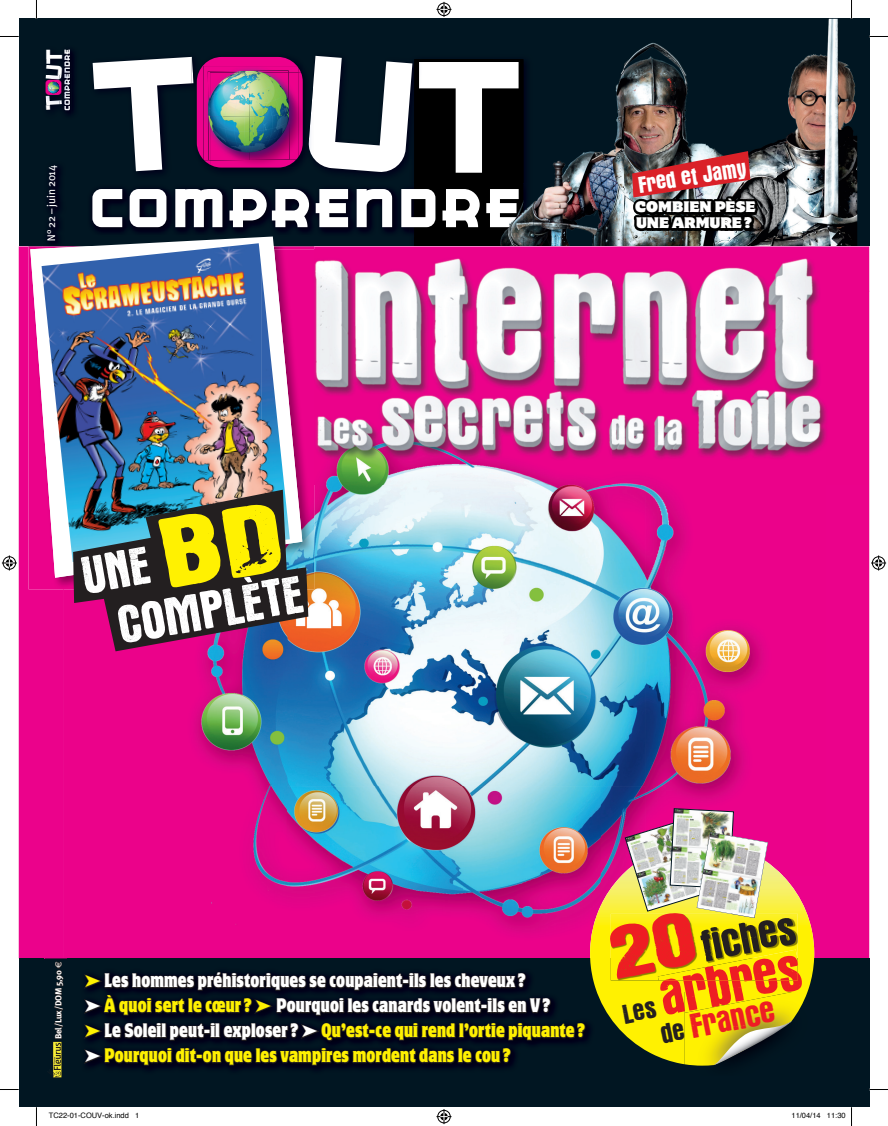
<style>
.page{position:relative;width:888px;height:1126px;background:#fff}
.page>*{position:absolute;margin:0;border:0;box-sizing:border-box;transform-origin:0 0}
.t1{font:152.38px "Cuppa Joe ITC Std";color:#ed028c}
.t2{font:152.38px "Cuppa Joe ITC Std";color:#fff}
.t3{font:61.12px "Cuppa Joe ITC Std";letter-spacing:.06em;color:#fff}
.t4{font:60px "Victor";color:#ee1d23}
.t5{font:55.12px/55.4px "Victor";color:#fff;text-align:center}
.t6{font:46.12px "Victor";color:#231f20}
.t7{font:36.25px "Victor";color:#ee1d23}
.t8{font:24.25px "Victor";color:#fff}
.t9{font:21.62px "Cuppa Joe ITC Std";color:#fff}
.t10{font:21.62px "Cuppa Joe ITC Std";color:#ed028c}
.t11{font:condensed 17.5px/25px "Motter Corpus ITC Std";letter-spacing:.01em;color:#fff}
.t12{font:13.62px/16px "Motter Corpus ITC Std";color:#fff}
.t13{font:11.25px "Meta Plus";letter-spacing:-.02em;color:#fff}
.t14{font:700 8.75px "Meta Plus";letter-spacing:-.015em;color:#fff}
.t15{font:7.5px "Helvetica";color:#000}
.s1{font-size:103.38px;color:#fff101}
.s2{font-size:78.5px;color:#ee1d23}
.s3{font-family:"Euro Sans";font-weight:400}
.s4{font-size:28.75px;color:#231f20}
.s5{color:#fff101}
</style>
<div class="page">
<div style="left:19px;top:19px;width:850px;height:232px;background:#011622"></div>
<div style="left:414px;top:59px;width:109px;height:187px;background:#000"></div>
<img style="left:419px;top:62px;width:3px;height:27px">
<img style="left:199px;top:57px;width:104px;height:111px">
<img style="left:210px;top:73px;width:93px;height:94px">
<img style="left:203px;top:66px;width:96px;height:94px">
<img style="left:289px;top:73px;width:10px;height:87px">
<img style="left:208px;top:71px;width:81px;height:89px">
<img style="left:210px;top:73px;width:79px;height:87px">
<img style="left:59px;top:110px;width:13px;height:8px">
<img style="left:47px;top:165px;width:10px;height:70px">
<img style="left:91px;top:187px;width:403px;height:47px">
<img style="left:92px;top:189px;width:402px;height:38px">
<img style="left:533px;top:42px;width:184px;height:204px">
<img style="left:523px;top:59px;width:10px;height:187px">
<img style="left:494px;top:202px;width:29px;height:44px">
<img style="left:494px;top:62px;width:25px;height:27px">
<img style="left:494px;top:189px;width:25px;height:38px">
<img style="left:752px;top:19px;width:105px;height:227px">
<img style="left:629px;top:151px;width:133px;height:95px">
<div style="left:19px;top:246px;width:44px;height:712px;background:#eb028b"></div>
<img style="left:314px;top:246px;width:555px;height:3px">
<div style="left:825px;top:485px;width:44px;height:473px;background:#eb028b"></div>
<img style="left:288px;top:485px;width:357px;height:301px">
<img style="left:645px;top:485px;width:180px;height:390px">
<img style="left:63px;top:589px;width:225px;height:369px">
<img style="left:287px;top:786px;width:314px;height:172px">
<img style="left:601px;top:786px;width:45px;height:55px">
<img style="left:808px;top:875px;width:17px;height:83px">
<div style="left:19px;top:958px;width:850px;height:149px;background:#011622"></div>
<svg style="left:83px;top:969px;width:503px;height:99px"></svg>
<svg style="left:30px;top:236px;width:272px;height:341px"></svg>
<img style="left:42px;top:243px;width:248px;height:319px">
<svg style="left:73px;top:489px;width:235px;height:162px;background:#43384a"></svg>
<img style="left:53px;top:1076px;width:9px;height:2px">
<img style="left:51px;top:1041px;width:11px;height:35px">
<svg style="left:45px;top:957px;width:22px;height:82px"></svg>
<svg style="left:590px;top:841px;width:218px;height:223px;background:#cd9c2d"></svg>
<img style="left:691px;top:991px;width:117px;height:75px">
<img style="left:685px;top:991px;width:122px;height:74px">
<img style="left:685px;top:991px;width:107px;height:21px">
<svg style="left:713px;top:1020px;width:79px;height:44px"></svg>
<img style="left:625px;top:808px;width:143px;height:105px">
<img style="left:611px;top:913px;width:187px;height:67px">
<img style="left:731px;top:913px;width:24px;height:4px">
<img style="left:658px;top:949px;width:140px;height:31px">
<img style="left:297px;top:249px;width:572px;height:236px">
<img style="left:262px;top:249px;width:35px;height:236px">
<img style="left:262px;top:273px;width:22px;height:212px">
<svg style="left:0;top:36px;width:19px;height:1px"></svg>
<svg style="left:869px;top:36px;width:19px;height:1px"></svg>
<svg style="left:0;top:1089px;width:19px;height:1px"></svg>
<svg style="left:869px;top:1088px;width:19px;height:2px"></svg>
<svg style="left:36px;top:0;width:1px;height:19px"></svg>
<svg style="left:36px;top:1107px;width:1px;height:18px"></svg>
<svg style="left:851px;top:0;width:1px;height:19px"></svg>
<svg style="left:436px;top:2px;width:15px;height:15px"></svg>
<svg style="left:436px;top:1109px;width:15px;height:14px"></svg>
<svg style="left:2px;top:555px;width:15px;height:15px"></svg>
<svg style="left:871px;top:555px;width:15px;height:15px"></svg>
<svg style="left:851px;top:1107px;width:1px;height:18px"></svg>
<svg style="left:95px;top:57px;width:104px;height:116px"></svg>
<svg style="left:307px;top:58px;width:105px;height:116px"></svg>
<svg style="left:46px;top:50px;width:26px;height:60px"></svg>
<p class="t9" style="left:41px;top:64px;width:16px;rotate:-90deg">T</p>
<p class="t10" style="left:40px;top:96px;width:19px;rotate:-90deg">O</p>
<p class="t13" style="left:45px;top:241px;width:78px;rotate:-90deg">N° 22 – juin 2014</p>
<h1 class="t1" style="left:189px;top:20px;width:123px">O</h1>
<h1 class="t2" style="left:418px;top:25px;width:103px">T</h1>
<h2 class="t3" style="left:90px;top:168px;width:432px">comprendre</h2>
<h3 class="t5" style="left:78px;top:550px;width:216px;rotate:-10deg">UNE <span class="s1">BD<br></span>COMPLÈTE</h3>
<h3 class="t8" style="left:637px;top:173px;width:111px;rotate:-9deg">Fred et Jamy</h3>
<p class="t12" style="left:635px;top:199px;width:122px">COMBIEN PÈSE<br>UNE ARMURE ?</p>
<h3 class="t6" style="left:607px;top:940px;width:189px;rotate:-11deg"><span class="s2">20</span>fiches</h3>
<p class="t14" style="left:53px;top:1039px;width:79px;rotate:-90deg">Bel/Lux/DOM 5,90 <span class="s3">€</span></p>
<h3 class="t4" style="left:615px;top:974px;width:185px;rotate:-11deg"><span class="s4">Les</span> arbres</h3>
<p class="t11" style="left:85px;top:967px;width:502px"><span class="s5">➤</span> Les hommes préhistoriques se coupaient-ils les cheveux ?<br>➤ <span class="s5">À quoi sert le cœur ?</span> <span class="s5">➤</span> Pourquoi les canards volent-ils en V ?<br><span class="s5">➤</span> Le Soleil peut-il exploser ? ➤ <span class="s5">Qu’est-ce qui rend l’ortie piquante ? </span>➤ <span class="s5">Pourquoi dit-on que les vampires mordent dans le cou ?</span></p>
<h3 class="t7" style="left:657px;top:1014px;width:118px;rotate:-11deg"><span class="s4">de</span> France</h3>
<p class="t15" style="left:49px;top:1109px;width:92px">TC22-01-COUV-ok.indd 1</p>
<p class="t15" style="left:791px;top:1109px;width:56px">11/04/14 11:30</p>
</div>
